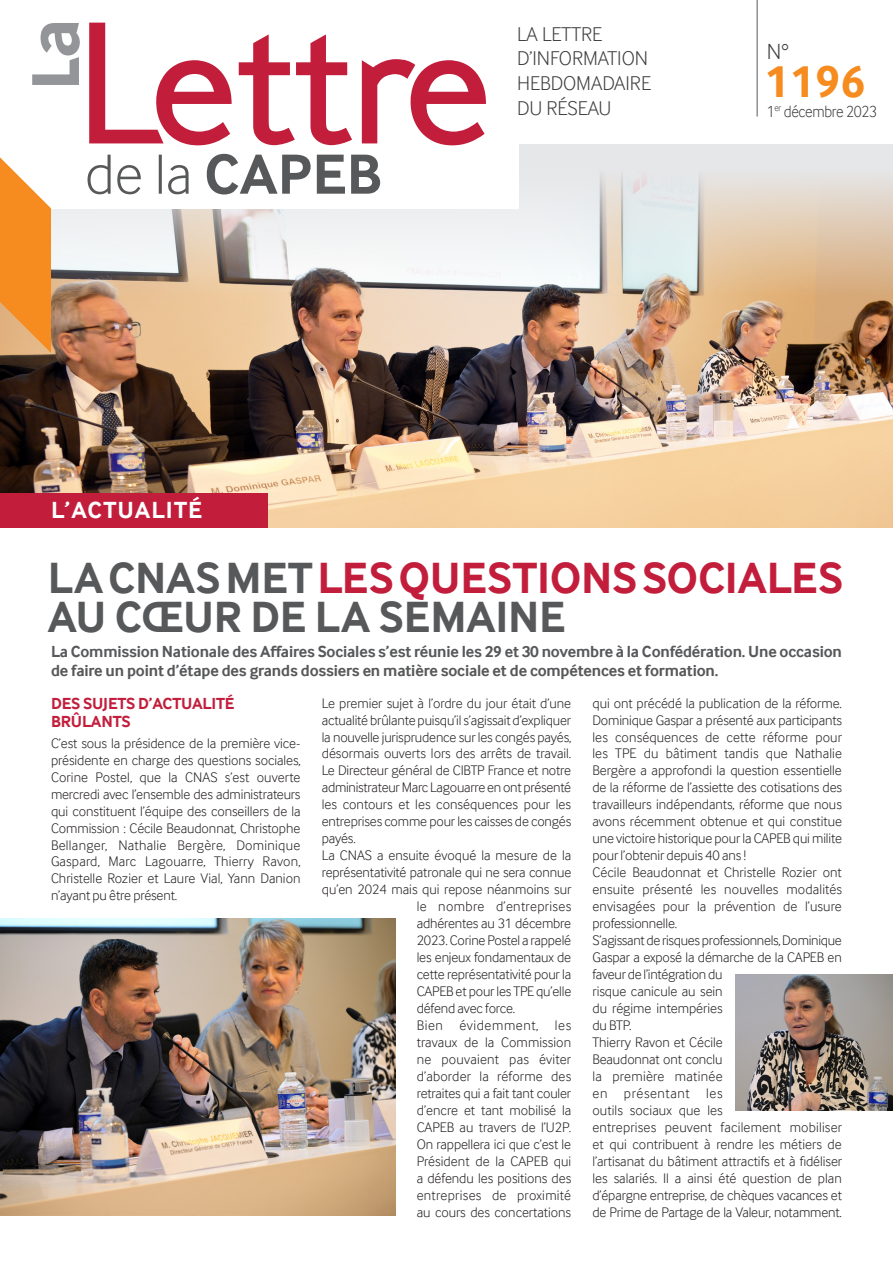
<style>
.page{position:relative;width:893px;height:1263px;background:#fff}
.page>*{position:absolute;margin:0;border:0;box-sizing:border-box;transform-origin:0 0}
.t1{font:700 46.8px "Inter Face";color:#f68b1f}
.t2{font:700 45px/39px "Inter Face";letter-spacing:-.005em;color:#57585a}
.t3{font:700 24px "Inter Face";letter-spacing:.05em;color:#fff}
.t4{font:300 22.5px "Inter Face";color:#3e3e3f}
.t5{font:300 20.55px "Inter Face";color:#3e3e3f}
.t6{font:300 16.8px "Inter Face";letter-spacing:-.02em;color:#3e3e3f;scale:.92 1}
.t7{font:700 16.5px/19.5px "Inter Face";letter-spacing:-.01em;color:#57585a}
.Sous-titres_ACTU{font:700 16.5px/18.3px "Inter Face";letter-spacing:-.01em;color:#c21e3c}
.Textes_ok{font:300 14.25px/17px "Inter Face";letter-spacing:-.01em;color:#231f20;text-align:justify}
.Textes_ok-2{font:300 14.25px "Inter Face";letter-spacing:.025em;color:#231f20}
.s1{color:#c21e3c}
</style>
<div class="page">
<hr style="left:757px;top:0;width:1px;height:117px;background:#57585a">
<div style="left:0;top:145px;width:893px;height:382px;background:#e6e7e9"></div>
<img style="left:0;top:175px;width:893px;height:352px">
<img style="left:735px;top:974px;width:158px;height:136px">
<img style="left:0;top:918px;width:395px;height:297px">
<div style="left:0;top:0;width:519px;height:208px;background:#fff"></div>
<svg style="left:89px;top:23px;width:397px;height:122px"></svg>
<svg style="left:88px;top:154px;width:292px;height:40px"></svg>
<svg style="left:32px;top:23px;width:48px;height:62px"></svg>
<div style="left:0;top:493px;width:268px;height:34px;background:#c21e3c"></div>
<svg style="left:0;top:157px;width:51px;height:196px;background:#f49f49"></svg>
<p class="t3" style="left:51px;top:496px;width:153px">L’ACTUALITÉ</p>
<p class="t5" style="left:517px;top:22px;width:87px">LA LETTRE</p>
<p class="t5" style="left:517px;top:47px;width:133px">D’INFORMATION</p>
<p class="t5" style="left:517px;top:72px;width:135px">HEBDOMADAIRE</p>
<p class="t5" style="left:517px;top:96px;width:96px">DU RÉSEAU</p>
<p class="t4" style="left:767px;top:39px;width:24px">N°</p>
<p class="t1" style="left:765px;top:54px;width:103px">1196</p>
<p class="t6" style="left:767px;top:102px;width:122px">1<sup>er</sup> décembre 2023</p>
<p class="t2" style="left:48px;top:558px;width:797px">LA CNAS MET <span class="s1">LES QUESTIONS SOCIALES<br></span>AU CŒUR DE LA SEMAINE</p>
<p class="t7" style="left:51px;top:642px;width:792px">La Commission Nationale des Affaires Sociales s’est réunie les 29 et 30 novembre à la Confédération. Une occasion de faire un point d’étape des grands dossiers en matière sociale et de compétences et formation.</p>
<p class="Sous-titres_ACTU" style="left:51px;top:694px;width:185px">DES SUJETS D’ACTUALITÉ<br>BRÛLANTS</p>
<p class="Textes_ok" style="left:51px;top:735px;width:251px">C’est sous la présidence de la première vice&shy;présidente en charge des questions sociales, Corine Postel, que la CNAS s’est ouverte mercredi avec l’ensemble des administrateurs qui constituent l’équipe des conseillers de la Commission : Cécile Beaudonnat, Christophe Bellanger, Nathalie Bergère, Dominique Gaspard, Marc Lagouarre, Thierry Ravon, Christelle Rozier et Laure Vial, Yann Danion n’ayant pu être présent.</p>
<p class="Textes_ok" style="left:322px;top:694px;width:251px">Le premier sujet à l’ordre du jour était d’une actualité brûlante puisqu’il s’agissait d’expliquer la nouvelle jurisprudence sur les congés payés, désormais ouverts lors des arrêts de travail.<br>Le Directeur général de CIBTP France et notre administrateur Marc Lagouarre en ont présenté les contours et les conséquences pour les entreprises comme pour les caisses de congés payés.</p>
<p class="Textes_ok" style="left:322px;top:847px;width:251px">La CNAS a ensuite évoqué la mesure de la</p>
<p class="Textes_ok" style="left:322px;top:864px;width:251px">représentativité patronale qui ne sera connue</p>
<p class="Textes_ok" style="left:322px;top:881px;width:251px">qu’en 2024 mais qui repose néanmoins sur</p>
<p class="Textes_ok-2" style="left:417px;top:898px;width:156px">le nombre d’entreprises</p>
<p class="Textes_ok" style="left:417px;top:915px;width:156px">adhérentes au 31 décembre</p>
<p class="Textes_ok" style="left:417px;top:932px;width:156px">2023. Corine Postel a rappelé</p>
<p class="Textes_ok" style="left:417px;top:949px;width:156px">les enjeux fondamentaux de</p>
<p class="Textes_ok" style="left:417px;top:966px;width:156px">cette représentativité pour la</p>
<p class="Textes_ok" style="left:417px;top:983px;width:156px">CAPEB et pour les TPE qu’elle</p>
<p class="Textes_ok" style="left:417px;top:1000px;width:100px">défend avec force.</p>
<p class="Textes_ok" style="left:417px;top:1017px;width:156px">Bien évidemment, les travaux de la Commission ne pouvaient pas éviter d’aborder la réforme des retraites qui a fait tant couler d’encre et tant mobilisé la CAPEB au travers de l’U2P.<br>On rappellera ici que c’est le Président de la CAPEB qui a défendu les positions des entreprises de proximité au cours des concertations</p>
<p class="Textes_ok" style="left:592px;top:694px;width:251px">qui ont précédé la publication de la réforme.<br>Dominique Gaspar a présenté aux participants les conséquences de cette réforme pour les TPE du bâtiment tandis que Nathalie Bergère a approfondi la question essentielle de la réforme de l’assiette des cotisations des travailleurs indépendants, réforme que nous avons récemment obtenue et qui constitue une victoire historique pour la CAPEB qui milite pour l’obtenir depuis 40 ans !</p>
<p class="Textes_ok" style="left:592px;top:864px;width:251px">Cécile Beaudonnat et Christelle Rozier ont ensuite présenté les nouvelles modalités envisagées pour la prévention de l’usure professionnelle.</p>
<p class="Textes_ok" style="left:592px;top:932px;width:251px;text-align:left">S’agissant de risques professionnels, Dominique<br>Gaspar a exposé la démarche de la CAPEB en faveur de l’intégration du<br>risque canicule au sein<br>du régime intempéries<br>du BTP.</p>
<p class="Textes_ok" style="left:592px;top:1034px;width:251px;text-align:left">Thierry Ravon et Cécile<br>Beaudonnat ont conclu<br>la première matinée<br>en présentant les<br>outils sociaux que les<br>entreprises peuvent facilement mobiliser et qui contribuent à rendre les métiers de l’artisanat du bâtiment attractifs et à fidéliser les salariés. Il a ainsi été question de plan d’épargne entreprise, de chèques vacances et de Prime de Partage de la Valeur, notamment.</p>
</div>
